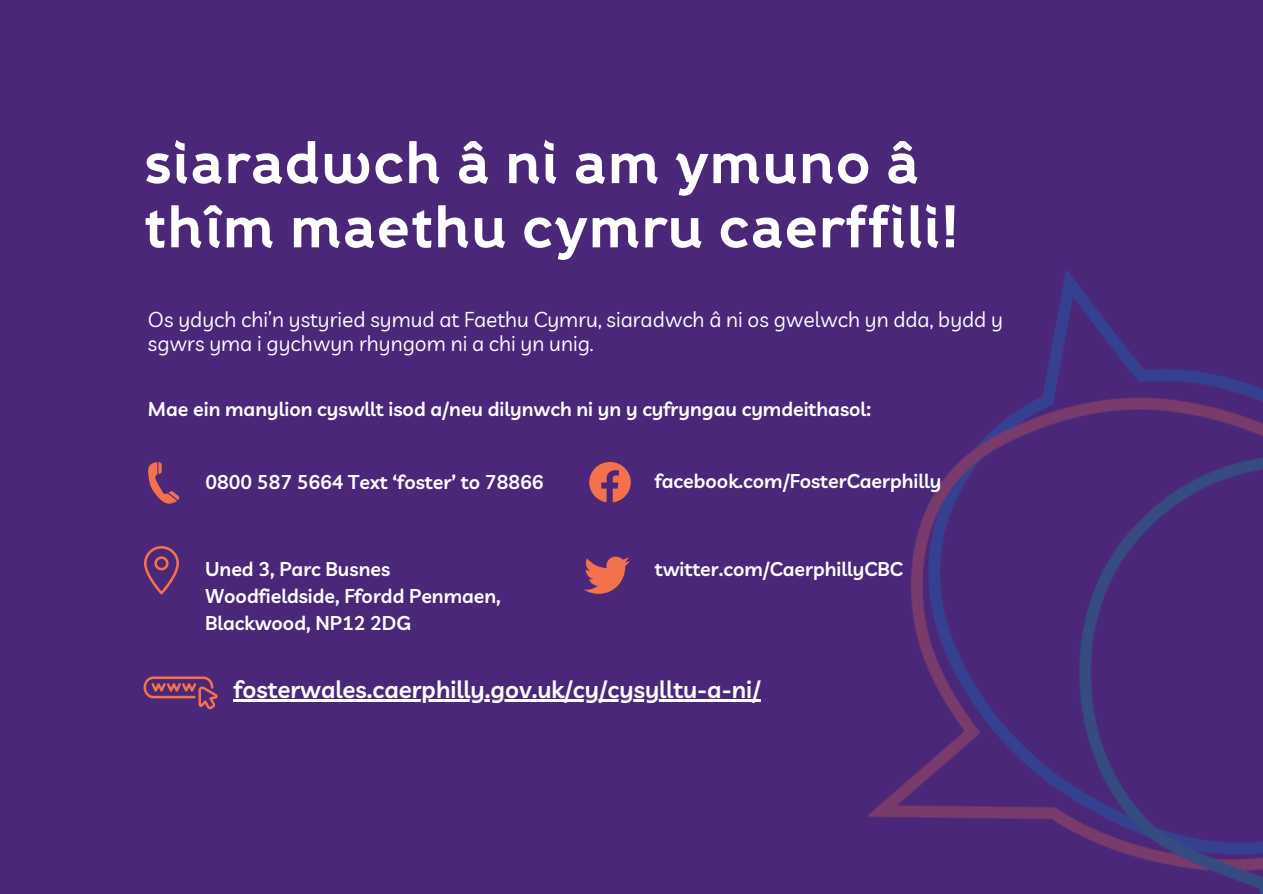
<style>
.page{position:relative;width:1263px;height:894px;background:#fff}
.page>*{position:absolute;margin:0;border:0;box-sizing:border-box;transform-origin:0 0}
.t1{font:700 60px/64.1px "Fox Grotesque Pro";color:#fff}
.t2{font:600 24px "Livvic";color:#fff}
.t3{font:21px/23.5px "Livvic";color:#fff}
.t4{font:600 19.5px/27px "Livvic";color:#fff}
</style>
<div class="page">
<div style="left:0;top:0;width:1263px;height:893px;background:#4b277a"></div>
<svg style="left:144px;top:676px;width:74px;height:33px"></svg>
<svg style="left:144px;top:546px;width:35px;height:48px"></svg>
<svg style="left:148px;top:462px;width:31px;height:42px"></svg>
<img style="left:484px;top:270px;width:779px;height:623px">
<hr style="left:234px;top:699px;width:527px;height:2px;background:#fff">
<p class="t1" style="left:143px;top:134px;width:817px">siaradwch â ni am ymuno â thîm maethu cymru caerffili!</p>
<p class="t3" style="left:148px;top:307px;width:857px">Os ydych chi’n ystyried symud at Faethu Cymru, siaradwch â ni os gwelwch yn dda, bydd y sgwrs yma i gychwyn rhyngom ni a chi yn unig.</p>
<p class="t4" style="left:148px;top:395px;width:724px">Mae ein manylion cyswllt isod a/neu dilynwch ni yn y cyfryngau cymdeithasol:</p>
<p class="t4" style="left:205px;top:468px;width:339px">0800 587 5664 Text ‘foster’ to 78866</p>
<p class="t4" style="left:655px;top:467px;width:288px">facebook.com/FosterCaerphilly</p>
<p class="t4" style="left:205px;top:554px;width:297px">Uned 3, Parc Busnes<br>Woodfieldside, Ffordd Penmaen,<br>Blackwood, NP12 2DG</p>
<p class="t4" style="left:655px;top:554px;width:250px">twitter.com/CaerphillyCBC</p>
<p class="t2" style="left:234px;top:673px;width:529px">fosterwales.caerphilly.gov.uk/cy/cysylltu-a-ni/</p>
</div>
